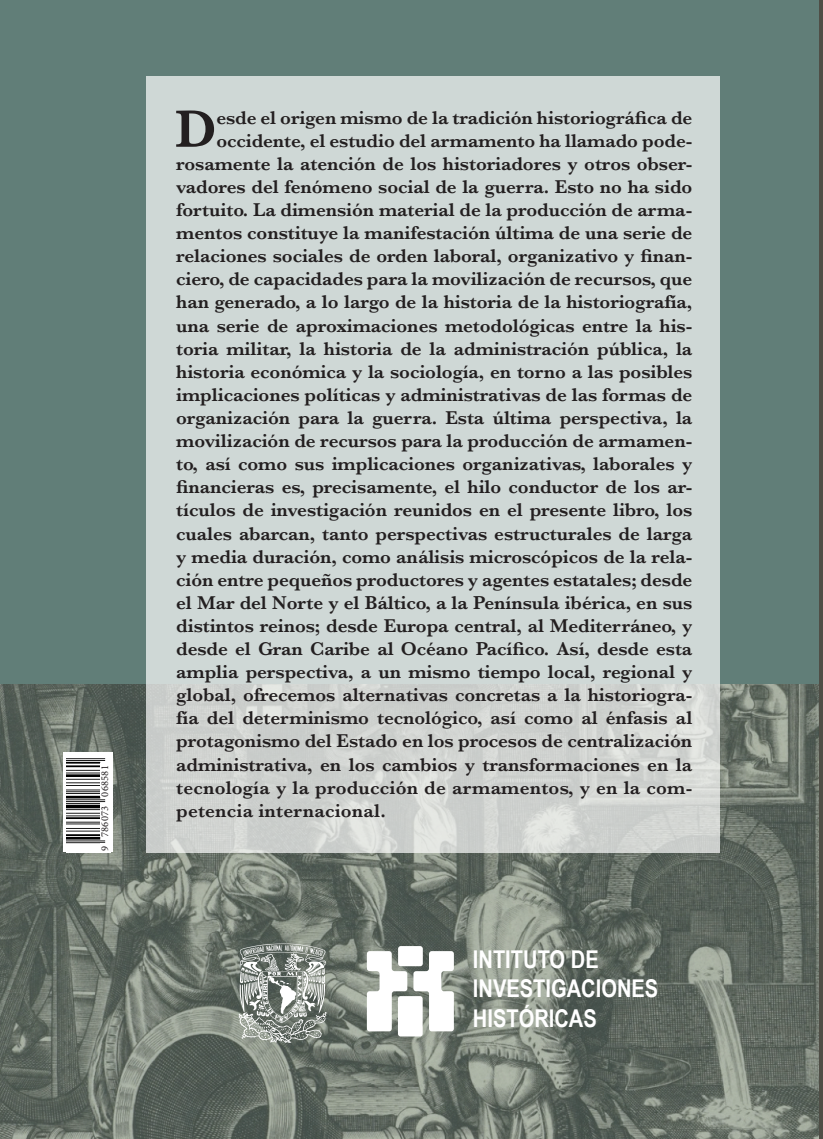
<style>
.page{position:relative;width:823px;height:1139px;background:#fff}
.page>*{position:absolute;margin:0;border:0;box-sizing:border-box;transform-origin:0 0}
.t1{font:600 54.07px "Baskerville";color:#231f20}
.t2{font:700 24.5px "Arial Narrow";color:#fff}
.t3{font:600 19.25px "Baskerville";letter-spacing:-.005em;color:#231f20}
.t4{font:10.5px "Minion Pro";letter-spacing:.02em;color:#231f20}
</style>
<div class="page">
<hr style="left:819px;top:0;width:4px;height:1139px;background:#4f4e46">
<div style="left:0;top:0;width:819px;height:1139px;background:#617e78"></div>
<img style="left:0;top:685px;width:819px;height:454px">
<div style="left:146px;top:77px;width:573px;height:776px;background:#cfd8d6"></div>
<svg style="left:239px;top:943px;width:88px;height:100px"></svg>
<div style="left:398px;top:946px;width:25px;height:20px;background:#fff;border-radius:3px"></div>
<div style="left:398px;top:996px;width:24px;height:40px;background:#fff;border-radius:3px"></div>
<svg style="left:367px;top:951px;width:40px;height:80px"></svg>
<svg style="left:413px;top:951px;width:41px;height:80px"></svg>
<div style="left:63px;top:753px;width:49px;height:99px;background:linear-gradient(to bottom,#fff,#fff)"></div>
<img style="left:67px;top:753px;width:44px;height:99px">
<div style="left:100px;top:843px;width:11px;height:8px;background:#fff"></div>
<div style="left:100px;top:803px;width:10px;height:34px;background:#fff"></div>
<div style="left:100px;top:763px;width:10px;height:34px;background:#fff"></div>
<p class="t4" style="left:98px;top:797px;width:33px;rotate:-90deg">068581</p>
<p class="t4" style="left:98px;top:837px;width:33px;rotate:-90deg">786073</p>
<p class="t4" style="left:98px;top:851px;width:7px;rotate:-90deg">9</p>
<p class="t1" style="left:175px;top:91px;width:43px">D</p>
<p class="t3" style="left:216px;top:104px;width:477px">esde el origen mismo de la tradición historiográfica de</p>
<p class="t3" style="left:216px;top:127px;width:477px">occidente, el estudio del armamento ha llamado pode-</p>
<p class="t3" style="left:176px;top:150px;width:517px">rosamente la atención de los historiadores y otros obser-</p>
<p class="t3" style="left:176px;top:173px;width:517px">vadores del fenómeno social de la guerra. Esto no ha sido</p>
<p class="t3" style="left:176px;top:196px;width:517px">fortuito. La dimensión material de la producción de arma-</p>
<p class="t3" style="left:176px;top:219px;width:517px">mentos constituye la manifestación última de una serie de</p>
<p class="t3" style="left:176px;top:242px;width:517px">relaciones sociales de orden laboral, organizativo y finan-</p>
<p class="t3" style="left:176px;top:266px;width:517px">ciero, de capacidades para la movilización de recursos, que</p>
<p class="t3" style="left:176px;top:289px;width:517px">han generado, a lo largo de la historia de la historiografía,</p>
<p class="t3" style="left:176px;top:312px;width:517px">una serie de aproximaciones metodológicas entre la his-</p>
<p class="t3" style="left:176px;top:335px;width:517px">toria militar, la historia de la administración pública, la</p>
<p class="t3" style="left:176px;top:358px;width:517px">historia económica y la sociología, en torno a las posibles</p>
<p class="t3" style="left:176px;top:381px;width:517px">implicaciones políticas y administrativas de las formas de</p>
<p class="t3" style="left:176px;top:404px;width:517px">organización para la guerra. Esta última perspectiva, la</p>
<p class="t3" style="left:176px;top:427px;width:517px">movilización de recursos para la producción de armamen-</p>
<p class="t3" style="left:176px;top:450px;width:517px">to, así como sus implicaciones organizativas, laborales y</p>
<p class="t3" style="left:176px;top:473px;width:517px">financieras es, precisamente, el hilo conductor de los ar-</p>
<p class="t3" style="left:176px;top:497px;width:517px">tículos de investigación reunidos en el presente libro, los</p>
<p class="t3" style="left:176px;top:520px;width:517px">cuales abarcan, tanto perspectivas estructurales de larga</p>
<p class="t3" style="left:176px;top:543px;width:517px">y media duración, como análisis microscópicos de la rela-</p>
<p class="t3" style="left:176px;top:566px;width:517px">ción entre pequeños productores y agentes estatales; desde</p>
<p class="t3" style="left:176px;top:589px;width:517px">el Mar del Norte y el Báltico, a la Península ibérica, en sus</p>
<p class="t3" style="left:176px;top:612px;width:517px">distintos reinos; desde Europa central, al Mediterráneo, y</p>
<p class="t3" style="left:176px;top:635px;width:517px">desde el Gran Caribe al Océano Pacífico. Así, desde esta</p>
<p class="t3" style="left:176px;top:658px;width:517px">amplia perspectiva, a un mismo tiempo local, regional y</p>
<p class="t3" style="left:176px;top:681px;width:517px">global, ofrecemos alternativas concretas a la historiogra-</p>
<p class="t3" style="left:176px;top:704px;width:517px">fía del determinismo tecnológico, así como al énfasis al</p>
<p class="t3" style="left:176px;top:728px;width:517px">protagonismo del Estado en los procesos de centralización</p>
<p class="t3" style="left:176px;top:751px;width:517px">administrativa, en los cambios y transformaciones en la</p>
<p class="t3" style="left:176px;top:774px;width:517px">tecnología y la producción de armamentos, y en la com-</p>
<p class="t3" style="left:176px;top:797px;width:211px">petencia internacional.</p>
<p class="t2" style="left:473px;top:940px;width:127px">INTITUTO DE</p>
<p class="t2" style="left:473px;top:970px;width:187px">INVESTIGACIONES</p>
<p class="t2" style="left:473px;top:1000px;width:125px">HISTÓRICAS</p>
</div>
